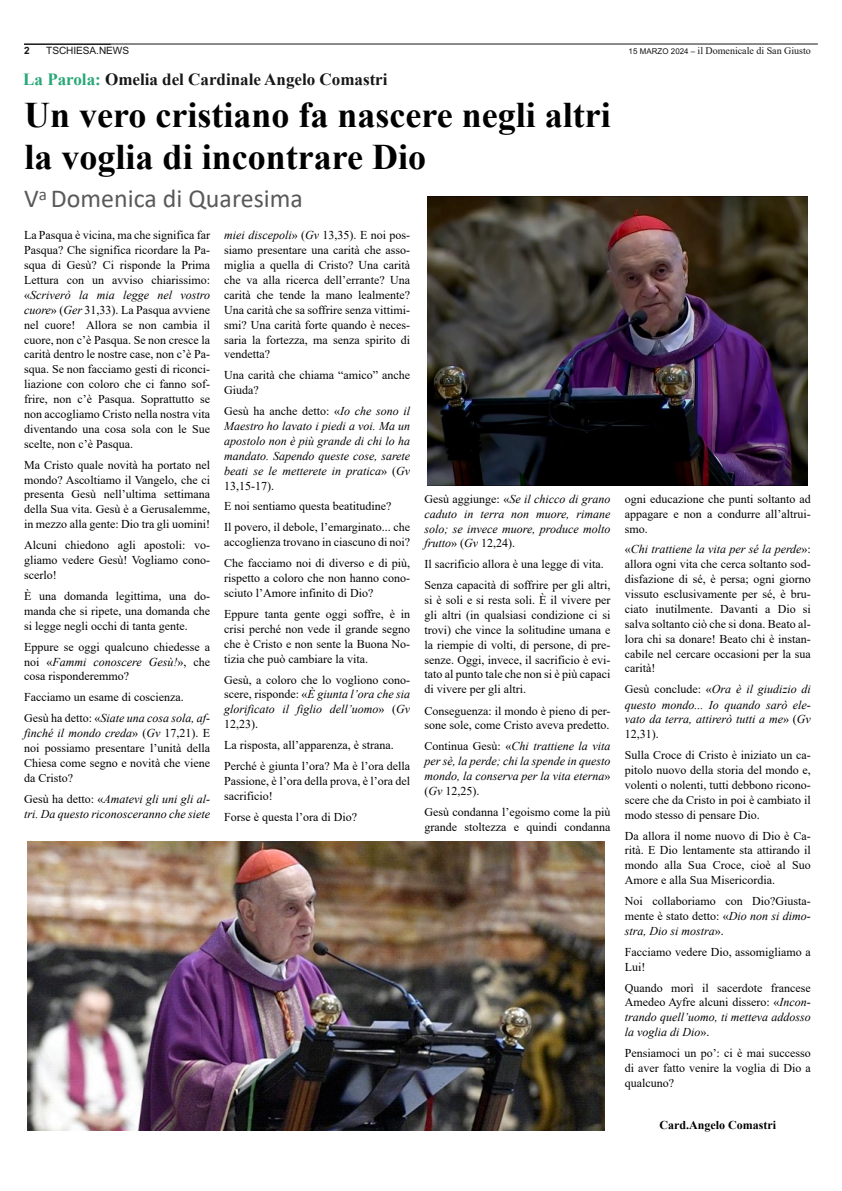
<style>
.page{position:relative;width:842px;height:1191px;background:#fff}
.page>*{position:absolute;margin:0;border:0;box-sizing:border-box;transform-origin:0 0}
.t1{font:700 36px/41.5px "Times New Roman";color:#000}
.t2{font:25.9px "Calibri";color:#595959}
.t3{font:700 17px "Times New Roman";color:#181717}
.t4{font:12px/14.9px "Times New Roman";color:#000;text-align:justify}
.t5{font:italic 12px/14.9px "Times New Roman";color:#000;text-align:justify}
.t6{font:700 12px "Times New Roman";color:#000}
.t7{font:10.1px "Times New Roman";letter-spacing:-.005em;color:#181717}
.t8{font:10.1px "Arial";letter-spacing:-.005em;color:#181717}
.t9{font:700 10.1px "Arial";color:#181717}
.s1{font-family:"Arial";font-size:7.9px}
.s2{color:#28a777}
.s3{font-style:italic}
.s4{font-style:normal}
</style>
<div class="page">
<hr style="left:24px;top:44px;width:794px;height:1px;background:#181717">
<img style="left:427px;top:197px;width:380px;height:289px">
<img style="left:27px;top:841px;width:578px;height:289px">
<p class="t9" style="left:24px;top:43px;width:7px">2</p>
<p class="t8" style="left:46px;top:43px;width:84px">TSCHIESA.NEWS</p>
<p class="t7" style="left:629px;top:43px;width:184px"><span class="s1">15 MARZO 2024 –</span> il Domenicale di San Giusto</p>
<p class="t3" style="left:23px;top:67px;width:366px"><span class="s2">La Parola:</span> Omelia del Cardinale Angelo Comastri</p>
<p class="t1" style="left:24px;top:94px;width:588px">Un vero cristiano fa nascere negli altri la voglia di incontrare Dio</p>
<p class="t2" style="left:24px;top:181px;width:280px">V<sup>a</sup> Domenica di Quaresima</p>
<p class="t4" style="left:24px;top:227px;width:188px">La Pasqua è vicina, ma che significa far Pasqua? Che significa ricordare la Pa&shy;squa di Gesù? Ci risponde la Prima Lettura con un avviso chiarissimo: «<span class="s3">Scriverò la mia legge nel vostro cuore</span>» (<span class="s3">Ger</span> 31,33). La Pasqua avviene nel cuore! Allora se non cambia il cuore, non c’è Pasqua. Se non cresce la carità dentro le nostre case, non c’è Pa&shy;squa. Se non facciamo gesti di riconci&shy;liazione con coloro che ci fanno sof&shy;frire, non c’è Pasqua. Soprattutto se non accogliamo Cristo nella nostra vita diventando una cosa sola con le Sue scelte, non c’è Pasqua.</p>
<p class="t4" style="left:24px;top:457px;width:188px">Ma Cristo quale novità ha portato nel mondo? Ascoltiamo il Vangelo, che ci presenta Gesù nell’ultima settimana della Sua vita. Gesù è a Gerusalemme, in mezzo alla gente: Dio tra gli uomini!</p>
<p class="t4" style="left:24px;top:537px;width:188px">Alcuni chiedono agli apostoli: vo&shy;gliamo vedere Gesù! Vogliamo cono&shy;scerlo!</p>
<p class="t4" style="left:24px;top:588px;width:188px">È una domanda legittima, una do&shy;manda che si ripete, una domanda che si legge negli occhi di tanta gente.</p>
<p class="t4" style="left:24px;top:639px;width:188px">Eppure se oggi qualcuno chiedesse a noi «<span class="s3">Fammi conoscere Gesù!</span>», che cosa risponderemmo?</p>
<p class="t4" style="left:24px;top:686px;width:188px;line-height:20.9px">Facciamo un esame di coscienza.<br>Gesù ha detto: «<span class="s3">Siate una cosa sola, af-</span></p>
<p class="t4" style="left:24px;top:725px;width:188px"><span class="s3">finché il mondo creda</span>» (<span class="s3">Gv</span> 17,21). E noi possiamo presentare l’unità della Chiesa come segno e novità che viene da Cristo?</p>
<p class="t5" style="left:24px;top:791px;width:188px"><span class="s4">Gesù ha detto: «</span>Amatevi gli uni gli al&shy;tri. Da questo riconosceranno che siete</p>
<p class="t4" style="left:224px;top:227px;width:188px"><span class="s3">miei discepoli</span>» (<span class="s3">Gv</span> 13,35). E noi pos&shy;siamo presentare una carità che asso&shy;miglia a quella di Cristo? Una carità che va alla ricerca dell’errante? Una carità che tende la mano lealmente?<br>Una carità che sa soffrire senza vittimi&shy;smi? Una carità forte quando è neces&shy;saria la fortezza, ma senza spirito di vendetta?</p>
<p class="t4" style="left:224px;top:367px;width:188px">Una carità che chiama “amico” anche<br>Giuda?</p>
<p class="t5" style="left:224px;top:403px;width:188px"><span class="s4">Gesù ha anche detto: «</span>Io che sono il Maestro ho lavato i piedi a voi. Ma un apostolo non è più grande di chi lo ha mandato. Sapendo queste cose, sarete beati se le metterete in pratica<span class="s4">» (</span>Gv <span class="s4">13,15-17).</span></p>
<p class="t4" style="left:224px;top:495px;width:188px;line-height:20.9px">E noi sentiamo questa beatitudine?<br>Il povero, il debole, l’emarginato... che</p>
<p class="t4" style="left:224px;top:531px;width:188px;line-height:20.9px">accoglienza trovano in ciascuno di noi?<br>Che facciamo noi di diverso e di più,</p>
<p class="t4" style="left:224px;top:570px;width:188px">rispetto a coloro che non hanno cono&shy;sciuto l’Amore infinito di Dio?</p>
<p class="t4" style="left:224px;top:606px;width:188px">Eppure tanta gente oggi soffre, è in crisi perché non vede il grande segno che è Cristo e non sente la Buona No&shy;tizia che può cambiare la vita.</p>
<p class="t4" style="left:224px;top:671px;width:188px">Gesù, a coloro che lo vogliono cono&shy;scere, risponde: «<span class="s3">È giunta l’ora che sia glorificato il figlio dell’uomo</span>» (<span class="s3">Gv </span>12,23).</p>
<p class="t4" style="left:224px;top:734px;width:188px;line-height:20.9px">La risposta, all’apparenza, è strana.<br>Perché è giunta l’ora? Ma è l’ora della</p>
<p class="t4" style="left:224px;top:773px;width:188px">Passione, è l’ora della prova, è l’ora del sacrificio!</p>
<p class="t4" style="left:224px;top:808px;width:134px">Forse è questa l’ora di Dio?</p>
<p class="t5" style="left:424px;top:491px;width:188px"><span class="s4">Gesù aggiunge: «</span>Se il chicco di grano caduto in terra non muore, rimane solo; se invece muore, produce molto frutto<span class="s4">» (</span>Gv <span class="s4">12,24).</span></p>
<p class="t4" style="left:424px;top:553px;width:188px;line-height:20.9px">Il sacrificio allora è una legge di vita.<br>Senza capacità di soffrire per gli altri,</p>
<p class="t4" style="left:424px;top:592px;width:188px">si è soli e si resta soli. È il vivere per gli altri (in qualsiasi condizione ci si trovi) che vince la solitudine umana e la riempie di volti, di persone, di pre&shy;senze. Oggi, invece, il sacrificio è evi&shy;tato al punto tale che non si è più capaci di vivere per gli altri.</p>
<p class="t4" style="left:424px;top:702px;width:188px">Conseguenza: il mondo è pieno di per&shy;sone sole, come Cristo aveva predetto.</p>
<p class="t5" style="left:424px;top:738px;width:188px"><span class="s4">Continua Gesù: «</span>Chi trattiene la vita per sè, la perde; chi la spende in questo mondo, la conserva per la vita eterna<span class="s4">» (</span>Gv <span class="s4">12,25).</span></p>
<p class="t4" style="left:424px;top:804px;width:188px">Gesù condanna l’egoismo come la più grande stoltezza e quindi condanna</p>
<p class="t4" style="left:625px;top:491px;width:188px">ogni educazione che punti soltanto ad appagare e non a condurre all’altrui&shy;smo.</p>
<p class="t4" style="left:625px;top:541px;width:188px">«<span class="s3">Chi trattiene la vita per sé la perde</span>»: allora ogni vita che cerca soltanto sod&shy;disfazione di sé, è persa; ogni giorno vissuto esclusivamente per sé, è bru&shy;ciato inutilmente. Davanti a Dio si salva soltanto ciò che si dona. Beato al&shy;lora chi sa donare! Beato chi è instan&shy;cabile nel cercare occasioni per la sua carità!</p>
<p class="t5" style="left:625px;top:681px;width:188px"><span class="s4">Gesù conclude: «</span>Ora è il giudizio di questo mondo... Io quando sarò ele&shy;vato da terra, attirerò tutti a me<span class="s4">» (</span>Gv <span class="s4">12,31).</span></p>
<p class="t4" style="left:625px;top:747px;width:188px">Sulla Croce di Cristo è iniziato un ca&shy;pitolo nuovo della storia del mondo e, volenti o nolenti, tutti debbono ricono&shy;scere che da Cristo in poi è cambiato il modo stesso di pensare Dio.</p>
<p class="t4" style="left:625px;top:827px;width:188px">Da allora il nome nuovo di Dio è Ca&shy;rità. E Dio lentamente sta attirando il mondo alla Sua Croce, cioè al Suo Amore e alla Sua Misericordia.</p>
<p class="t4" style="left:625px;top:893px;width:188px">Noi collaboriamo con Dio?Giusta&shy;mente è stato detto: «<span class="s3">Dio non si dimo&shy;stra, Dio si mostra</span>».</p>
<p class="t4" style="left:625px;top:944px;width:188px">Facciamo vedere Dio, assomigliamo a<br>Lui!</p>
<p class="t4" style="left:625px;top:979px;width:188px">Quando morì il sacerdote francese Amedeo Ayfre alcuni dissero: «<span class="s3">Incon&shy;trando quell’uomo, ti metteva addosso la voglia di Dio</span>».</p>
<p class="t4" style="left:625px;top:1045px;width:188px">Pensiamoci un po’: ci è mai successo di aver fatto venire la voglia di Dio a qualcuno?</p>
<p class="t6" style="left:659px;top:1116px;width:118px">Card.Angelo Comastri</p>
</div>
